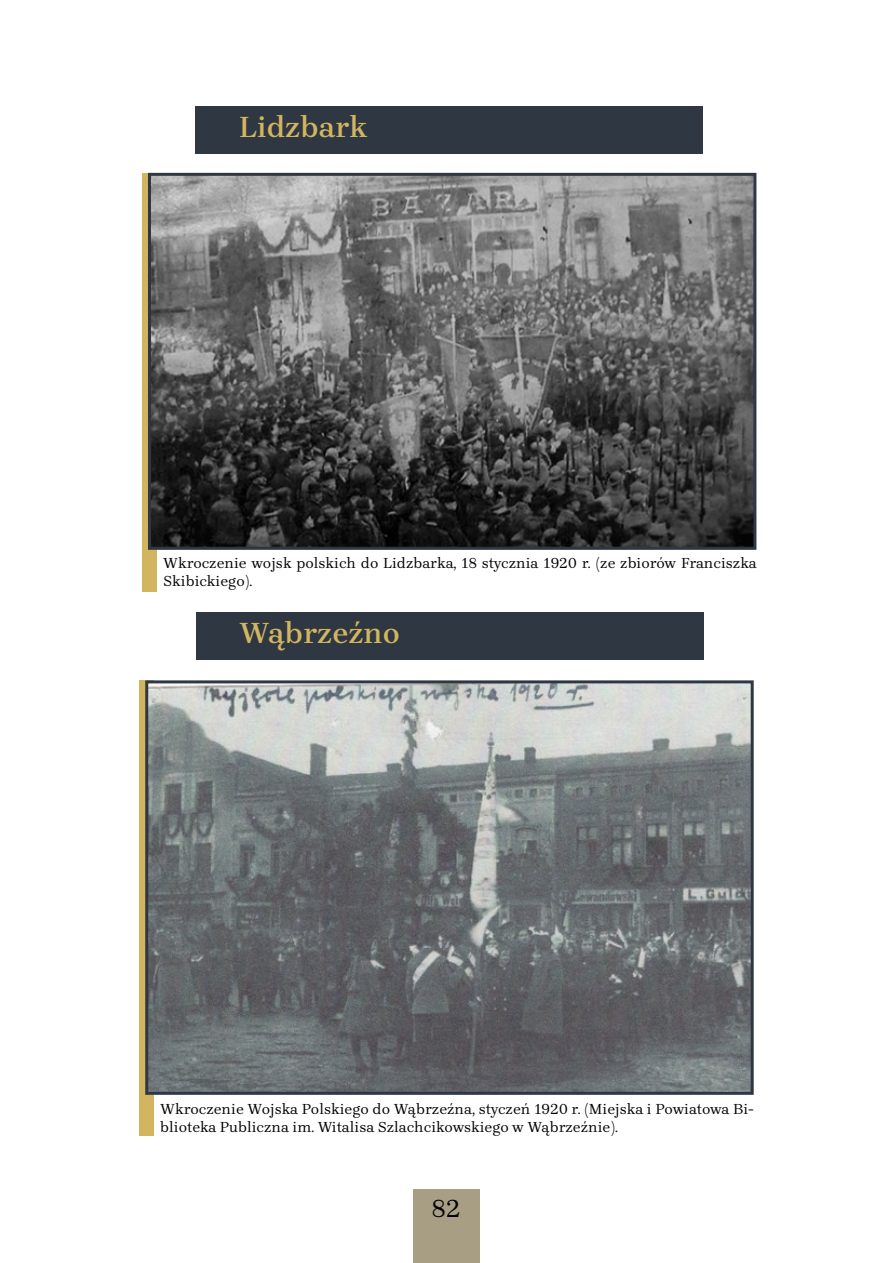
<style>
.page{position:relative;width:893px;height:1263px;background:#fff}
.page>*{position:absolute;margin:0;border:0;box-sizing:border-box;transform-origin:0 0}
.t1{font:600 30px "Brygada 1918";color:#d2b55f}
.t2{font:25.5px "Brygada 1918";color:#000}
.t3{font:15px/18px "Brygada 1918";color:#000}
</style>
<div class="page">
<div style="left:413px;top:1189px;width:67px;height:74px;background:#a89e84"></div>
<div style="left:142px;top:173px;width:15px;height:418px;background:#d2b55f"></div>
<img style="left:152px;top:177px;width:600px;height:369px">
<div style="left:148px;top:173px;width:608px;height:377px;border:3px solid #2e3742"></div>
<div style="left:196px;top:106px;width:507px;height:47px;background:#2e3742"></div>
<div style="left:196px;top:612px;width:507px;height:47px;background:#2e3742"></div>
<div style="left:139px;top:680px;width:15px;height:455px;background:#d2b55f"></div>
<img style="left:149px;top:684px;width:601px;height:407px">
<div style="left:145px;top:680px;width:609px;height:415px;border:3px solid #2e3742"></div>
<h1 class="t1" style="left:239px;top:110px;width:130px">Lidzbark</h1>
<p class="t3" style="left:163px;top:555px;width:595px">Wkroczenie wojsk polskich do Lidzbarka, 18 stycznia 1920 r. (ze zbiorów Franciszka<br>Skibickiego).</p>
<h1 class="t1" style="left:240px;top:616px;width:162px">Wąbrzeźno</h1>
<p class="t3" style="left:160px;top:1101px;width:595px">Wkroczenie Wojska Polskiego do Wąbrzeźna, styczeń 1920 r. (Miejska i Powiatowa Bi&shy;blioteka Publiczna im. Witalisa Szlachcikowskiego w Wąbrzeźnie).</p>
<h2 class="t2" style="left:432px;top:1193px;width:31px">82</h2>
</div>
